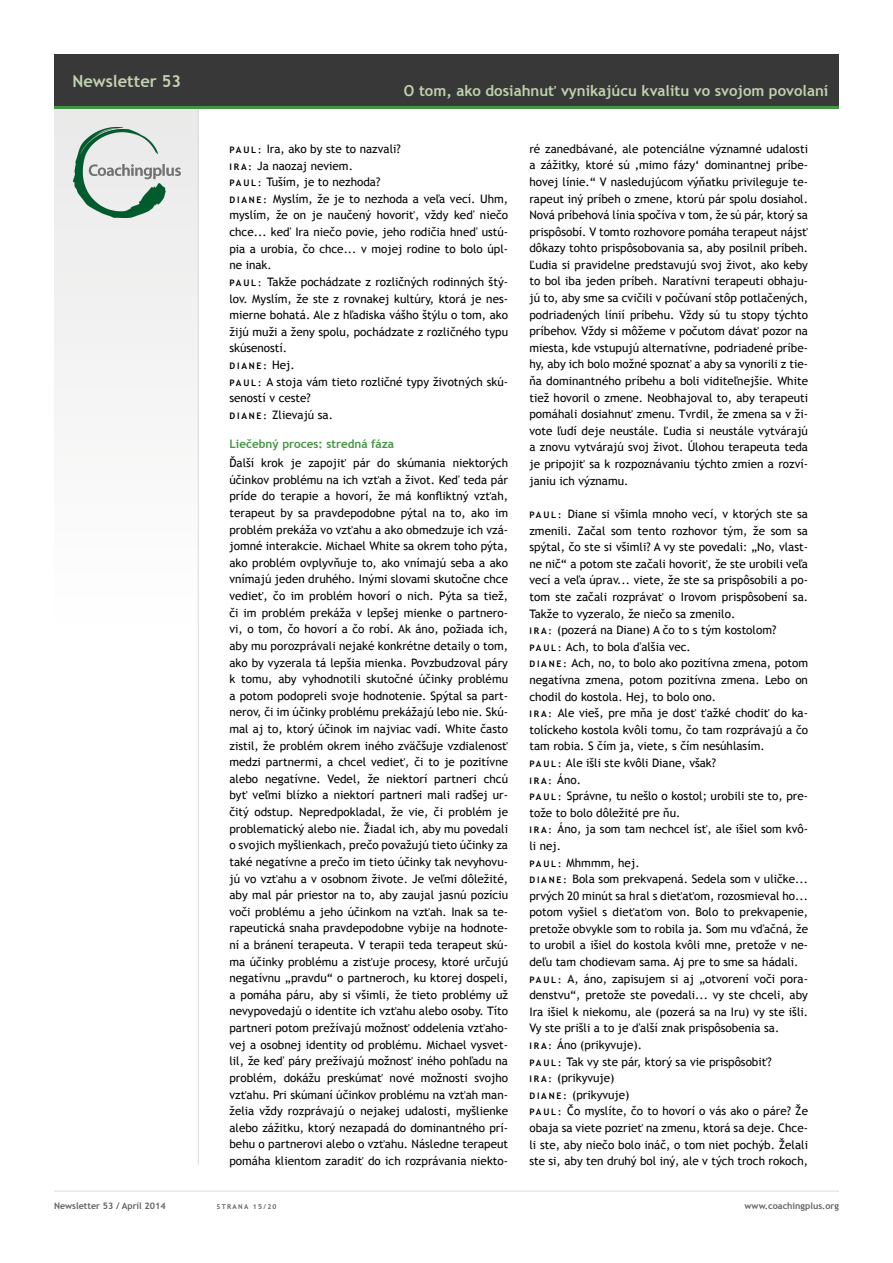
<style>
.page{position:relative;width:893px;height:1263px;background:#fff}
.page>*{position:absolute;margin:0;border:0;box-sizing:border-box;transform-origin:0 0}
.t1{font:700 16.5px "Trebuchet MS";color:#c0d2b0}
.t2{font:700 15px "Trebuchet MS";color:#c0d2b0}
.t3{font:11.7px/16.6px "Trebuchet MS";color:#000}
.t4{font:700 11.7px "Trebuchet MS";color:#449542}
.t5{font:700 9px "Trebuchet MS";color:#636362}
.t6{font:700 9px "Trebuchet MS";letter-spacing:.2em;color:#000}
.t7{font:700 6.75px "Trebuchet MS";letter-spacing:.2em;color:#636362}
.s1{font-weight:700;font-size:9px}
.s2{font-weight:400;font-size:11.7px}
</style>
<div class="page">
<div style="left:54px;top:106px;width:145px;height:525px;background:#f5f5f5"></div>
<hr style="left:54px;top:1191px;width:785px;height:1px;background:#dadad9">
<hr style="left:198px;top:108px;width:1px;height:1057px;background:#dadad9">
<div style="left:54px;top:54px;width:785px;height:53px;background:#383838"></div>
<hr style="left:54px;top:106px;width:785px;height:3px;background:#449542">
<img style="left:74px;top:127px;width:106px;height:91px">
<h1 class="t1" style="left:72px;top:70px;width:110px">Newsletter 53</h1>
<p class="t2" style="left:404px;top:81px;width:426px">O tom, ako dosiahnuť vynikajúcu kvalitu vo svojom povolaní</p>
<p class="t3" style="left:229px;top:141px;width:280px"><span class="s1">Pa u l :</span> Ira, ako by ste to nazvali?<br><span class="s1">I r a :</span> Ja naozaj neviem.<br><span class="s1">Pa u l :</span> Tuším, je to nezhoda?<br><span class="s1">D i a n e :</span> Myslím, že je to nezhoda a veľa vecí. Uhm, myslím, že on je naučený hovoriť, vždy keď niečo chce... keď Ira niečo povie, jeho rodičia hneď ustú&shy;pia a urobia, čo chce... v mojej rodine to bolo úpl&shy;ne inak.<br><span class="s1">Pa u l :</span> Takže pochádzate z rozličných rodinných štý&shy;lov. Myslím, že ste z rovnakej kultúry, ktorá je nes&shy;mierne bohatá. Ale z hľadiska vášho štýlu o tom, ako žijú muži a ženy spolu, pochádzate z rozličného typu skúseností.</p>
<p class="t6" style="left:229px;top:360px;width:67px">Diane: <span class="s2">Hej.</span></p>
<p class="t3" style="left:229px;top:373px;width:280px"><span class="s1">Pa u l :</span> A stoja vám tieto rozličné typy životných skú&shy;seností v ceste?<br><span class="s1">D i a n e :</span> Zlievajú sa.</p>
<p class="t4" style="left:229px;top:436px;width:166px">Liečebný proces: stredná fáza</p>
<p class="t3" style="left:229px;top:455px;width:280px;text-align:justify">Ďalší krok je zapojiť pár do skúmania niektorých účinkov problému na ich vzťah a život. Keď teda pár príde do terapie a hovorí, že má konfliktný vzťah, terapeut by sa pravdepodobne pýtal na to, ako im problém prekáža vo vzťahu a ako obmedzuje ich vzá&shy;jomné interakcie. Michael White sa okrem toho pýta, ako problém ovplyvňuje to, ako vnímajú seba a ako vnímajú jeden druhého. Inými slovami skutočne chce vedieť, čo im problém hovorí o nich. Pýta sa tiež, či im problém prekáža v lepšej mienke o partnero&shy;vi, o tom, čo hovorí a čo robí. Ak áno, požiada ich, aby mu porozprávali nejaké konkrétne detaily o tom, ako by vyzerala tá lepšia mienka. Povzbudzoval páry k tomu, aby vyhodnotili skutočné účinky problému a potom podopreli svoje hodnotenie. Spýtal sa part&shy;nerov, či im účinky problému prekážajú lebo nie. Skú&shy;mal aj to, ktorý účinok im najviac vadí. White často zistil, že problém okrem iného zväčšuje vzdialenosť medzi partnermi, a chcel vedieť, či to je pozitívne alebo negatívne. Vedel, že niektorí partneri chcú byť veľmi blízko a niektorí partneri mali radšej ur&shy;čitý odstup. Nepredpokladal, že vie, či problém je problematický alebo nie. Žiadal ich, aby mu povedali o svojich myšlienkach, prečo považujú tieto účinky za také negatívne a prečo im tieto účinky tak nevyhovu&shy;jú vo vzťahu a v osobnom živote. Je veľmi dôležité, aby mal pár priestor na to, aby zaujal jasnú pozíciu voči problému a jeho účinkom na vzťah. Inak sa te&shy;rapeutická snaha pravdepodobne vybije na hodnote&shy;ní a bránení terapeuta. V terapii teda terapeut skú&shy;ma účinky problému a zisťuje procesy, ktoré určujú negatívnu „pravdu“ o partneroch, ku ktorej dospeli, a pomáha páru, aby si všimli, že tieto problémy už nevypovedajú o identite ich vzťahu alebo osoby. Títo partneri potom prežívajú možnosť oddelenia vzťaho&shy;vej a osobnej identity od problému. Michael vysvet&shy;lil, že keď páry prežívajú možnosť iného pohľadu na problém, dokážu preskúmať nové možnosti svojho vzťahu. Pri skúmaní účinkov problému na vzťah man&shy;želia vždy rozprávajú o nejakej udalosti, myšlienke alebo zážitku, ktorý nezapadá do dominantného prí&shy;behu o partnerovi alebo o vzťahu. Následne terapeut pomáha klientom zaradiť do ich rozprávania niekto-</p>
<p class="t3" style="left:529px;top:140px;width:280px;text-align:justify">ré zanedbávané, ale potenciálne významné udalosti a zážitky, ktoré sú ‚mimo fázy‘ dominantnej príbe&shy;hovej línie.“ V nasledujúcom výňatku privileguje te&shy;rapeut iný príbeh o zmene, ktorú pár spolu dosiahol.<br>Nová príbehová línia spočíva v tom, že sú pár, ktorý sa prispôsobí. V tomto rozhovore pomáha terapeut nájsť dôkazy tohto prispôsobovania sa, aby posilnil príbeh.<br>Ľudia si pravidelne predstavujú svoj život, ako keby to bol iba jeden príbeh. Naratívni terapeuti obhaju&shy;jú to, aby sme sa cvičili v počúvaní stôp potlačených, podriadených línií príbehu. Vždy sú tu stopy týchto príbehov. Vždy si môžeme v počutom dávať pozor na miesta, kde vstupujú alternatívne, podriadené príbe&shy;hy, aby ich bolo možné spoznať a aby sa vynorili z tie&shy;ňa dominantného príbehu a boli viditeľnejšie. White tiež hovoril o zmene. Neobhajoval to, aby terapeuti pomáhali dosiahnuť zmenu. Tvrdil, že zmena sa v ži&shy;vote ľudí deje neustále. Ľudia si neustále vytvárajú a znovu vytvárajú svoj život. Úlohou terapeuta teda je pripojiť sa k rozpoznávaniu týchto zmien a rozví&shy;janiu ich významu.</p>
<p class="t3" style="left:529px;top:506px;width:280px"><span class="s1">Pa u l :</span> Diane si všimla mnoho vecí, v ktorých ste sa zmenili. Začal som tento rozhovor tým, že som sa spýtal, čo ste si všimli? A vy ste povedali: „No, vlast&shy;ne nič“ a potom ste začali hovoriť, že ste urobili veľa vecí a veľa úprav... viete, že ste sa prispôsobili a po&shy;tom ste začali rozprávať o Irovom prispôsobení sa.<br>Takže to vyzeralo, že niečo sa zmenilo.<br><span class="s1">I r a :</span> (pozerá na Diane) A čo to s tým kostolom?<br><span class="s1">Pa u l :</span> Ach, to bola ďalšia vec.<br><span class="s1">D i a n e :</span> Ach, no, to bolo ako pozitívna zmena, potom negatívna zmena, potom pozitívna zmena. Lebo on chodil do kostola. Hej, to bolo ono.<br><span class="s1">I r a :</span> Ale vieš, pre mňa je dosť ťažké chodiť do ka&shy;tolíckeho kostola kvôli tomu, čo tam rozprávajú a čo tam robia. S čím ja, viete, s čím nesúhlasím.<br><span class="s1">Pa u l :</span> Ale išli ste kvôli Diane, však?</p>
<p class="t6" style="left:529px;top:775px;width:53px">I ra: <span class="s2">Áno.</span></p>
<p class="t3" style="left:529px;top:788px;width:280px"><span class="s1">Pa u l :</span> Správne, tu nešlo o kostol; urobili ste to, pre&shy;tože to bolo dôležité pre ňu.<br><span class="s1">I r a :</span> Áno, ja som tam nechcel ísť, ale išiel som kvô&shy;li nej.<br><span class="s1">Pa u l :</span> Mhmmm, hej.<br><span class="s1">D i a n e :</span> Bola som prekvapená. Sedela som v uličke... prvých 20 minút sa hral s dieťaťom, rozosmieval ho... potom vyšiel s dieťaťom von. Bolo to prekvapenie, pretože obvykle som to robila ja. Som mu vďačná, že to urobil a išiel do kostola kvôli mne, pretože v ne&shy;deľu tam chodievam sama. Aj pre to sme sa hádali.<br><span class="s1">Pa u l :</span> A, áno, zapisujem si aj „otvorení voči pora&shy;denstvu“, pretože ste povedali... vy ste chceli, aby Ira išiel k niekomu, ale (pozerá sa na Iru) vy ste išli.<br>Vy ste prišli a to je ďalší znak prispôsobenia sa.<br><span class="s1">I r a :</span> Áno (prikyvuje).<br><span class="s1">Pa u l :</span> Tak vy ste pár, ktorý sa vie prispôsobiť?<br><span class="s1">I r a :</span> (prikyvuje)<br><span class="s1">D i a n e :</span> (prikyvuje)<br><span class="s1">Pa u l :</span> Čo myslíte, čo to hovorí o vás ako o páre? Že obaja sa viete pozrieť na zmenu, ktorá sa deje. Chce&shy;li ste, aby niečo bolo ináč, o tom niet pochýb. Želali ste si, aby ten druhý bol iný, ale v tých troch rokoch,</p>
<p class="t5" style="left:54px;top:1200px;width:113px">Newsletter 53 / Apríl 2014</p>
<p class="t7" style="left:217px;top:1202px;width:61px">strana 15/20</p>
<p class="t5" style="left:745px;top:1200px;width:96px">www.coachingplus.org</p>
</div>
